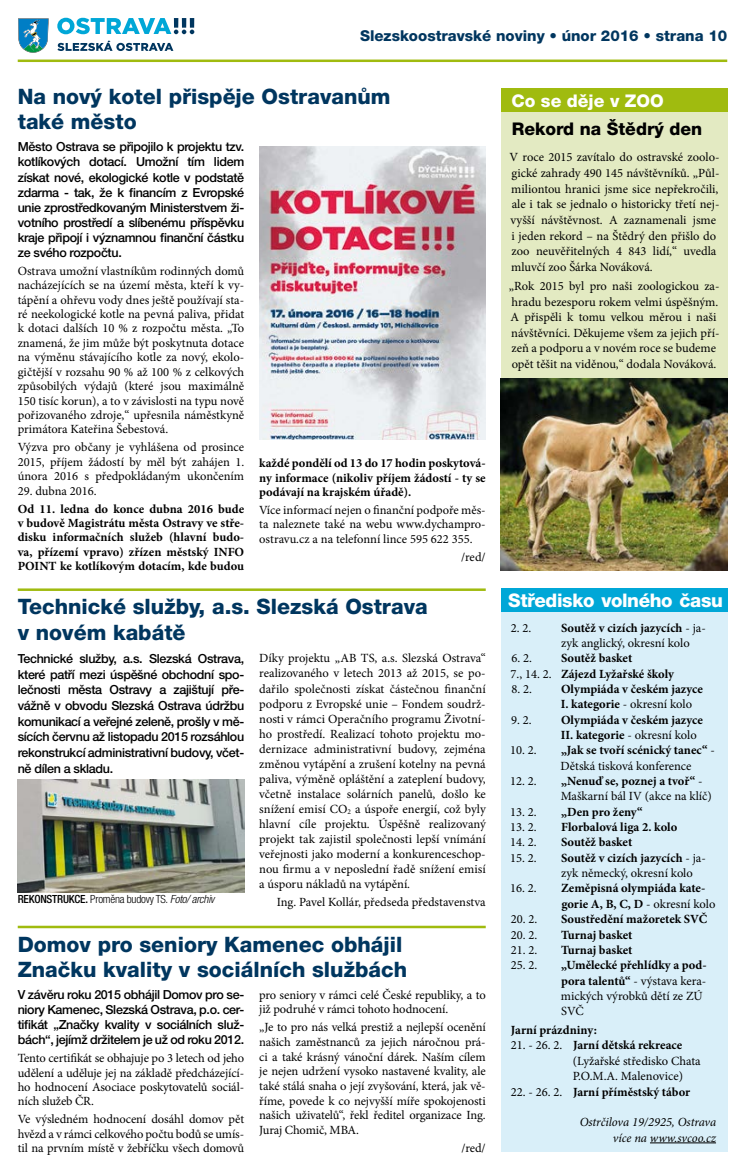
<style>
.page{position:relative;width:745px;height:1170px;background:#fff}
.page>*{position:absolute;margin:0;border:0;box-sizing:border-box;transform-origin:0 0}
.t1{font:800 21.25px/25.5px "Helvetica Neue LT Pro";color:#00365f}
.t2{font:800 18.75px "Helvetica Neue LT Pro";letter-spacing:-.02em;color:#fff}
.t3{font:800 17.5px "Helvetica Neue LT Pro";color:#000}
.t4{font:800 17.5px "Helvetica Neue LT Pro";color:#fff}
.t5{font:800 15px "Helvetica Neue LT Pro";color:#00365f}
.t6{font:12.5px/14.4px "Minion Pro";letter-spacing:-.005em;color:#000}
.t7{font:500 12.5px/15px "Helvetica Neue LT Pro";letter-spacing:-.025em;color:#000;text-align:justify}
.t8{font:700 12.5px/14.4px "Minion Pro";color:#000}
.t9{font:italic 12.5px/15.4px "Minion Pro";letter-spacing:-.005em;color:#000;text-align:right}
.t10{font:300 condensed 11.25px "Helvetica Neue LT Pro";letter-spacing:-.02em;color:#000}
.s1{font-weight:500}
.s2{font-style:italic}
.s3{font-weight:700}
.s4{font-weight:400}
</style>
<div class="page">
<hr style="left:18px;top:60px;width:708px;height:2px;background:#a0bb0f">
<svg style="left:18px;top:18px;width:31px;height:35px"></svg>
<svg style="left:57px;top:18px;width:137px;height:16px"></svg>
<svg style="left:57px;top:40px;width:116px;height:11px"></svg>
<div style="left:500px;top:112px;width:226px;height:266px;background:#e3eac2"></div>
<div style="left:500px;top:89px;width:226px;height:23px;background:#a0bb0f"></div>
<img style="left:259px;top:146px;width:226px;height:293px">
<img style="left:18px;top:779px;width:226px;height:113px">
<img style="left:500px;top:378px;width:226px;height:192px">
<div style="left:500px;top:610px;width:226px;height:542px;background:#d9eff9"></div>
<hr style="left:649px;top:1142px;width:66px;height:1px;background:#000">
<div style="left:500px;top:588px;width:226px;height:23px;background:#00a7d7"></div>
<hr style="left:18px;top:588px;width:467px;height:3px;background:#a0bb0f">
<hr style="left:18px;top:925px;width:467px;height:3px;background:#a0bb0f">
<p class="t5" style="left:360px;top:27px;width:368px">Slezskoostravské noviny • únor 2016 • strana 10</p>
<h1 class="t1" style="left:18px;top:83px;width:374px">Na nový kotel přispěje Ostravanům také město</h1>
<p class="t7" style="left:18px;top:139px;width:228px">Město Ostrava se připojilo k projektu tzv. kotlíkových dotací. Umožní tím lidem získat nové, ekologické kotle v podstatě zdarma - tak, že k financím z Evropské unie zprostředkovaným Ministerstvem ži&shy;votního prostředí a slíbenému příspěvku kraje připojí i významnou finanční částku ze svého rozpočtu.</p>
<p class="t6" style="left:18px;top:263px;width:228px;text-align:justify">Ostrava umožní vlastníkům rodinných domů nacházejících se na území města, kteří k vy&shy;tápění a ohřevu vody dnes ještě používají sta&shy;ré neekologické kotle na pevná paliva, přidat k dotaci dalších 10 % z rozpočtu města. „To znamená, že jim může být poskytnuta dotace na výměnu stávajícího kotle za nový, ekolo&shy;gičtější v rozsahu 90 % až 100 % z celkových způsobilých výdajů (které jsou maximálně 150 tisíc korun), a to v závislosti na typu nově pořizovaného zdroje,“ upřesnila náměstkyně primátora Kateřina Šebestová.</p>
<p class="t6" style="left:18px;top:440px;width:228px;text-align:justify">Výzva pro občany je vyhlášena od prosince 2015, příjem žádostí by měl být zahájen 1. února 2016 s předpokládaným ukončením</p>
<p class="t6" style="left:18px;top:483px;width:80px">29. dubna 2016.</p>
<p class="t8" style="left:18px;top:501px;width:228px;text-align:justify">Od 11. ledna do konce dubna 2016 bude v budově Magistrátu města Ostravy ve stře&shy;disku informačních služeb (hlavní budo&shy;va, přízemí vpravo) zřízen městský INFO POINT ke kotlíkovým dotacím, kde budou</p>
<p class="t8" style="left:259px;top:456px;width:228px;text-align:justify">každé pondělí od 13 do 17 hodin poskytová&shy;ny informace (nikoliv příjem žádostí - ty se podávají na krajském úřadě).</p>
<p class="t6" style="left:259px;top:503px;width:228px;text-align:justify">Více informací nejen o finanční podpoře měs&shy;ta naleznete také na webu www.dychampro&shy;ostravu.cz a na telefonní lince 595 622 355.</p>
<p class="t6" style="left:460px;top:549px;width:26px">/red/</p>
<h1 class="t1" style="left:18px;top:593px;width:411px;line-height:26.1px">Technické služby, a.s. Slezská Ostrava v novém kabátě</h1>
<p class="t7" style="left:18px;top:650px;width:228px;line-height:15.6px">Technické služby, a.s. Slezská Ostrava, které patří mezi úspěšné obchodní spo&shy;lečnosti města Ostravy a zajištují pře&shy;vážně v obvodu Slezská Ostrava údržbu komunikací a veřejné zeleně, prošly v mě&shy;sících červnu až listopadu 2015 rozsáhlou rekonstrukcí administrativní budovy, včet&shy;ně dílen a skladu.</p>
<p class="t6" style="left:259px;top:651px;width:228px;line-height:15px;text-align:justify">Díky projektu „AB TS, a.s. Slezská Ostrava“ realizovaného v letech 2013 až 2015, se po&shy;dařilo společnosti získat částečnou finanční podporu z Evropské unie – Fondem soudrž&shy;nosti v rámci Operačního programu Životní&shy;ho prostředí. Realizací tohoto projektu mo&shy;dernizace administrativní budovy, zejména změnou vytápění a zrušení kotelny na pevná paliva, výměně opláštění a zateplení budovy, včetně instalace solárních panelů, došlo ke snížení emisí CO<sub>2</sub> a úspoře energií, což byly hlavní cíle projektu. Úspěšně realizovaný projekt tak zajistil společnosti lepší vnímání veřejnosti jako moderní a konkurenceschop&shy;nou firmu a v neposlední řadě snížení emisí a úsporu nákladů na vytápění.</p>
<p class="t6" style="left:276px;top:895px;width:210px">Ing. Pavel Kollár, předseda představenstva</p>
<p class="t10" style="left:18px;top:892px;width:198px"><span class="s1">REKONSTRUKCE.</span> Proměna budovy TS. <span class="s2">Foto/ archiv</span></p>
<h1 class="t1" style="left:18px;top:931px;width:390px">Domov pro seniory Kamenec obhájil<br>Značku kvality v sociálních službách</h1>
<p class="t7" style="left:18px;top:986px;width:228px">V závěru roku 2015 obhájil Domov pro se&shy;niory Kamenec, Slezská Ostrava, p.o. cer&shy;tifikát „Značky kvality v sociálních služ&shy;bách“, jejímž držitelem je už od roku 2012.</p>
<p class="t6" style="left:18px;top:1050px;width:228px;text-align:justify">Tento certifikát se obhajuje po 3 letech od jeho udělení a uděluje jej na základě předcházející&shy;ho hodnocení Asociace poskytovatelů sociál&shy;ních služeb ČR.</p>
<p class="t6" style="left:18px;top:1111px;width:228px;text-align:justify">Ve výsledném hodnocení dosáhl domov pět hvězd a v rámci celkového počtu bodů se umís&shy;til na prvním místě v žebříčku všech domovů</p>
<p class="t6" style="left:259px;top:987px;width:228px">pro seniory v rámci celé České republiky, a to již podruhé v rámci tohoto hodnocení.</p>
<p class="t6" style="left:259px;top:1020px;width:228px;text-align:justify">„Je to pro nás velká prestiž a nejlepší ocenění našich zaměstnanců za jejich náročnou prá&shy;ci a také krásný vánoční dárek. Naším cílem je nejen udržení vysoko nastavené kvality, ale také stálá snaha o její zvyšování, která, jak vě&shy;říme, povede k co nejvyšší míře spokojenosti našich uživatelů“, řekl ředitel organizace Ing.<br>Juraj Chomič, MBA.</p>
<p class="t6" style="left:461px;top:1140px;width:26px">/red/</p>
<h3 class="t4" style="left:511px;top:90px;width:154px">Co se děje v ZOO</h3>
<h3 class="t3" style="left:511px;top:118px;width:192px">Rekord na Štědrý den</h3>
<p class="t6" style="left:509px;top:150px;width:211px;line-height:15.6px">V roce 2015 zavítalo do ostravské zoolo&shy;gické zahrady 490 145 návštěvníků. „Půl&shy;miliontou hranici jsme sice nepřekročili, ale i tak se jednalo o historicky třetí nej&shy;vyšší návštěvnost. A zaznamenali jsme i jeden rekord – na Štědrý den přišlo do zoo neuvěřitelných 4 843 lidí,“ uvedla mluvčí zoo Šárka Nováková.</p>
<p class="t6" style="left:508px;top:278px;width:212px;line-height:15.6px">„Rok 2015 byl pro naši zoologickou za&shy;hradu bezesporu rokem velmi úspěšným.<br>A přispěli k tomu velkou měrou i naši návštěvníci. Děkujeme všem za jejich pří&shy;zeň a podporu a v novém roce se budeme opět těšit na viděnou,“ dodala Nováková.</p>
<h2 class="t2" style="left:508px;top:589px;width:216px">Středisko volného času</h2>
<p class="t6" style="left:510px;top:620px;width:22px">2. 2.</p>
<p class="t6" style="left:560px;top:620px;width:146px;line-height:15.4px"><span class="s3">Soutěž v cizích jazycích</span> - ja&shy;zyk anglický, okresní kolo</p>
<p class="t6" style="left:511px;top:651px;width:22px">6. 2.</p>
<p class="t8" style="left:510px;top:650px;width:165px;line-height:15.4px;text-indent:50px">Soutěž basket<br><span class="s4">7., 14. 2.</span> Zájezd Lyžařské školy</p>
<p class="t6" style="left:511px;top:681px;width:22px">8. 2.</p>
<p class="t8" style="left:560px;top:681px;width:144px;line-height:15.4px">Olympiáda v českém jazyce<br>I. kategorie <span class="s4">- okresní kolo</span></p>
<p class="t6" style="left:511px;top:712px;width:22px">9. 2.</p>
<p class="t8" style="left:560px;top:711px;width:144px;line-height:15.4px">Olympiáda v českém jazyce<br>II. kategorie <span class="s4">- okresní kolo</span></p>
<p class="t6" style="left:509px;top:743px;width:28px">10. 2.</p>
<p class="t8" style="left:560px;top:742px;width:156px;line-height:15.4px">„Jak se tvoří scénický tanec“ <span class="s4">-<br>Dětská tisková konference</span></p>
<p class="t6" style="left:509px;top:773px;width:28px">12. 2.</p>
<p class="t6" style="left:560px;top:773px;width:153px;line-height:15.4px"><span class="s3">„Nenuď se, poznej a tvoř“</span> -<br>Maškarní bál IV (akce na klíč)</p>
<p class="t6" style="left:509px;top:804px;width:28px">13. 2.</p>
<p class="t8" style="left:560px;top:804px;width:83px">„Den pro ženy“</p>
<p class="t6" style="left:509px;top:819px;width:28px">13. 2.</p>
<p class="t8" style="left:560px;top:819px;width:118px">Florbalová liga 2. kolo</p>
<p class="t6" style="left:509px;top:835px;width:28px">14. 2.</p>
<p class="t8" style="left:560px;top:835px;width:73px">Soutěž basket</p>
<p class="t6" style="left:509px;top:850px;width:28px">15. 2.</p>
<p class="t6" style="left:560px;top:850px;width:146px;line-height:15.4px"><span class="s3">Soutěž v cizích jazycích</span> - ja&shy;zyk německý, okresní kolo</p>
<p class="t6" style="left:509px;top:881px;width:28px">16. 2.</p>
<p class="t8" style="left:560px;top:880px;width:156px;line-height:15.4px">Zeměpisná olympiáda kate&shy;gorie A, B, C, D <span class="s4">- okresní kolo</span></p>
<p class="t6" style="left:510px;top:911px;width:28px">20. 2.</p>
<p class="t8" style="left:560px;top:911px;width:147px">Soustředění mažoretek SVČ</p>
<p class="t6" style="left:510px;top:927px;width:28px">20. 2.</p>
<p class="t8" style="left:560px;top:927px;width:73px">Turnaj basket</p>
<p class="t6" style="left:510px;top:942px;width:28px">21. 2.</p>
<p class="t8" style="left:560px;top:942px;width:73px">Turnaj basket</p>
<p class="t6" style="left:510px;top:958px;width:28px">25. 2.</p>
<p class="t6" style="left:560px;top:957px;width:147px;line-height:15.4px"><span class="s3">„Umělecké přehlídky a pod&shy;pora talentů“</span> - výstava kera&shy;mických výrobků dětí ze ZÚ<br>SVČ</p>
<p class="t8" style="left:510px;top:1022px;width:87px">Jarní prázdniny:</p>
<p class="t6" style="left:572px;top:1037px;width:129px;line-height:15.4px;text-indent:-62px">21. - 26. 2. <span class="s3">Jarní dětská rekreace </span>(Lyžařské středisko Chata<br>P.O.M.A. Malenovice)</p>
<p class="t8" style="left:510px;top:1084px;width:181px"><span class="s4">22. - 26. 2.</span> Jarní příměstský tábor</p>
<p class="t9" style="left:579px;top:1114px;width:138px">Ostrčilova 19/2925, Ostrava více na www.svcoo.cz</p>
</div>
